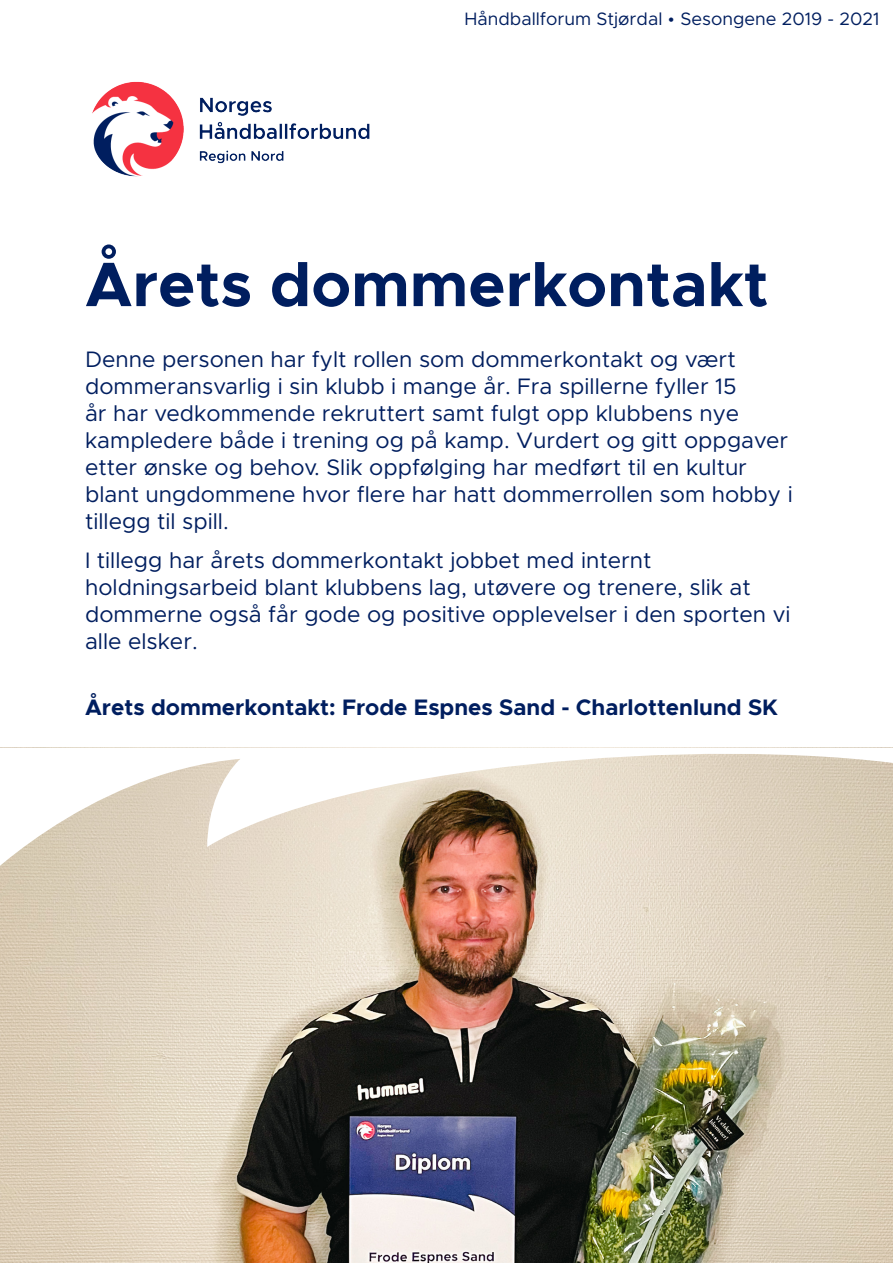
<style>
.page{position:relative;width:893px;height:1263px;background:#fff}
.page>*{position:absolute;margin:0;border:0;box-sizing:border-box;transform-origin:0 0}
.t1{font:700 63px "Metropolis";color:#001e5f}
.t2{font:22.5px/27px "Metropolis";color:#001e5f}
.t3{font:700 22.5px "Metropolis";color:#001e5f}
.t4{font:18px "Metropolis";color:#001e5f}
</style>
<div class="page">
<img style="left:0;top:891px;width:893px;height:372px">
<svg style="left:0;top:747px;width:893px;height:144px"></svg>
<img style="left:92px;top:81px;width:278px;height:96px">
<p class="t4" style="left:464px;top:8px;width:416px">Håndballforum Stjørdal • Sesongene 2019 - 2021</p>
<p class="t1" style="left:85px;top:244px;width:685px">Årets dommerkontakt</p>
<p class="t2" style="left:85px;top:346px;width:709px">Denne personen har fylt rollen som dommerkontakt og vært dommeransvarlig i sin klubb i mange år. Fra spillerne fyller 15<br>år har vedkommende rekruttert samt fulgt opp klubbens nye kampledere både i trening og på kamp. Vurdert og gitt oppgaver etter ønske og behov. Slik oppfølging har medført til en kultur blant ungdommene hvor flere har hatt dommerrollen som hobby i tillegg til spill.</p>
<p class="t2" style="left:85px;top:547px;width:707px">I tillegg har årets dommerkontakt jobbet med internt holdningsarbeid blant klubbens lag, utøvere og trenere, slik at dommerne også får gode og positive opplevelser i den sporten vi alle elsker.</p>
<p class="t3" style="left:85px;top:693px;width:694px">Årets dommerkontakt: Frode Espnes Sand - Charlottenlund SK</p>
</div>
